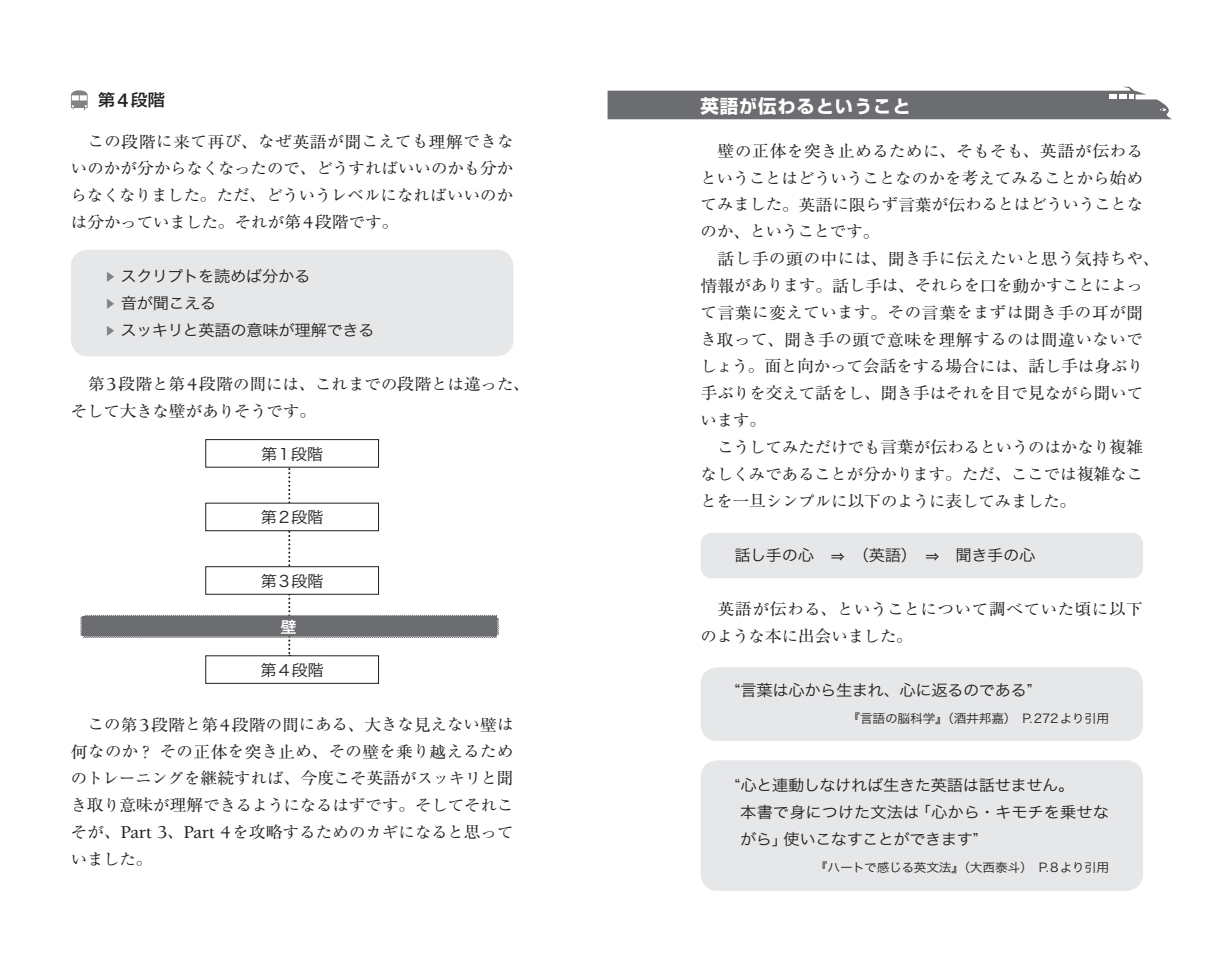
<style>
.page{position:relative;width:1214px;height:976px;background:#fff}
.page>*{position:absolute;margin:0;border:0;box-sizing:border-box;transform-origin:0 0}
.t1{font:700 17.6px "Shin Go Pro";letter-spacing:.085em;color:#fff}
.t2{font:500 16.4px "Shin Go Pro";color:#231f20;scale:1.04 1}
.t3{font:15.6px/27px "Ryumin Pro";color:#231f20;text-align:justify;scale:1.04 1}
.t4{font:15.6px/27px "Hira Kaku Pro W3";letter-spacing:-.025em;color:#231f20;scale:1.04 1}
.t5{font:15.6px/27px "Ryumin Pro";letter-spacing:.025em;color:#231f20;scale:1.04 1}
.t6{font:15.6px "Hira Kaku Pro W6";color:#fff;scale:1.04 1}
.t7{font:12.2px "Hira Kaku Pro W3";letter-spacing:-.02em;color:#231f20;scale:1.04 1}
.s1{font-family:"Helvetica Neue LT Std";font-size:19.2px}
.s2{font-size:16.4px}
.s3{font-family:"Berkeley Pro";font-weight:500;font-size:18.6px}
.s4{font-family:"Ryumin Pro";font-size:11.2px;color:#808285}
.s5{font-size:18.4px}
</style>
<div class="page">
<div style="left:700px;top:532px;width:442px;height:46px;background:#e6e7e9;border-radius:11px"></div>
<div style="left:71px;top:249px;width:442px;height:107px;background:#e6e7e9;border-radius:17px"></div>
<div style="left:700px;top:760px;width:442px;height:130px;background:#e6e7e9;border-radius:17px"></div>
<div style="left:700px;top:667px;width:442px;height:73px;background:#e6e7e9;border-radius:17px"></div>
<svg style="left:71px;top:90px;width:17px;height:20px"></svg>
<div style="left:205px;top:439px;width:174px;height:28px;border:1px solid #231f20"></div>
<svg style="left:80px;top:459px;width:419px;height:197px"></svg>
<svg style="left:607px;top:87px;width:565px;height:32px;background:#818284"></svg>
<p class="t2" style="left:98px;top:86px;width:66px">第<span class="s1">4</span>段階</p>
<p class="t3" style="left:71px;top:127px;width:427px;text-indent:17px">この<span class="s2">段階</span>に<span class="s2">来</span>て<span class="s2">再</span>び<span class="s2">、</span>なぜ<span class="s2">英語</span>が<span class="s2">聞</span>こえても<span class="s2">理解</span>できないのかが<span class="s2">分</span>からなくなったので<span class="s2">、</span>どうすればいいのかも<span class="s2">分</span>からなくなりました<span class="s2">。</span>ただ<span class="s2">、</span>どういうレベルになればいいのかは<span class="s2">分</span>かっていました<span class="s2">。</span>それが<span class="s2">第</span><span class="s3">4</span><span class="s2">段階</span>です<span class="s2">。</span></p>
<p class="t4" style="left:104px;top:262px;width:261px"><span class="s4">▶</span> スクリプトを読めば分かる<br><span class="s4">▶</span> 音が聞こえる<br><span class="s4">▶</span> スッキリと英語の意味が理解できる</p>
<p class="t3" style="left:71px;top:369px;width:443px;text-indent:17px"><span class="s2">第</span><span class="s3">3</span><span class="s2">段階</span>と<span class="s2">第</span><span class="s3">4</span><span class="s2">段階</span>の<span class="s2">間</span>には<span class="s2">、</span>これまでの<span class="s2">段階</span>とは<span class="s2">違</span>った<span class="s2">、</span>そして<span class="s2">大</span>きな<span class="s2">壁</span>がありそうです<span class="s2">。</span></p>
<p class="t4" style="left:261px;top:439px;width:61px">第1段階</p>
<p class="t4" style="left:261px;top:502px;width:62px">第2段階</p>
<p class="t4" style="left:261px;top:566px;width:62px">第3段階</p>
<p class="t6" style="left:280px;top:612px;width:17px">壁</p>
<p class="t4" style="left:260px;top:655px;width:62px">第4段階</p>
<p class="t3" style="left:71px;top:709px;width:427px;text-indent:17px">この<span class="s2">第</span><span class="s3">3</span><span class="s2">段階</span>と<span class="s2">第</span><span class="s3">4</span><span class="s2">段階</span>の<span class="s2">間</span>にある<span class="s2">、大</span>きな<span class="s2">見</span>えない<span class="s2">壁</span>は<span class="s2">何</span>なのか<span class="s2">？</span>その<span class="s2">正体</span>を<span class="s2">突</span>き<span class="s2">止</span>め<span class="s2">、</span>その<span class="s2">壁</span>を<span class="s2">乗</span>り<span class="s2">越</span>えるためのトレーニングを<span class="s2">継続</span>すれば<span class="s2">、今度</span>こそ<span class="s2">英語</span>がスッキリと<span class="s2">聞</span>き<span class="s2">取</span>り<span class="s2">意味</span>が<span class="s2">理解</span>できるようになるはずです<span class="s2">。</span>そしてそれこそが<span class="s2">、</span><span class="s3">Part 3</span><span class="s2">、</span><span class="s3">Part 4</span>を<span class="s2">攻略</span>するためのカギになると<span class="s2">思</span>っていました<span class="s2">。</span></p>
<p class="t1" style="left:700px;top:92px;width:211px"><span class="s5">英語</span>が<span class="s5">伝</span>わるということ</p>
<p class="t3" style="left:700px;top:136px;width:427px;text-indent:17px"><span class="s2">壁</span>の<span class="s2">正体</span>を<span class="s2">突</span>き<span class="s2">止</span>めるために<span class="s2">、</span>そもそも<span class="s2">、英語</span>が<span class="s2">伝</span>わるということはどういうことなのかを<span class="s2">考</span>えてみることから<span class="s2">始</span>めてみました<span class="s2">。英語</span>に<span class="s2">限</span>らず<span class="s2">言葉</span>が<span class="s2">伝</span>わるとはどういうことなのか<span class="s2">、</span>ということです<span class="s2">。</span></p>
<p class="t3" style="left:700px;top:244px;width:443px;text-align:left;text-indent:17px"><span class="s2">話</span>し<span class="s2">手</span>の<span class="s2">頭</span>の<span class="s2">中</span>には<span class="s2">、聞</span>き<span class="s2">手</span>に<span class="s2">伝</span>えたいと<span class="s2">思</span>う<span class="s2">気持</span>ちや<span class="s2">、情報</span>があります<span class="s2">。話</span>し<span class="s2">手</span>は<span class="s2">、</span>それらを<span class="s2">口</span>を<span class="s2">動</span>かすことによって<span class="s2">言葉</span>に<span class="s2">変</span>えています<span class="s2">。</span>その<span class="s2">言葉</span>をまずは<span class="s2">聞</span>き<span class="s2">手</span>の<span class="s2">耳</span>が<span class="s2">聞</span>き<span class="s2">取</span>って<span class="s2">、聞</span>き<span class="s2">手</span>の<span class="s2">頭</span>で<span class="s2">意味</span>を<span class="s2">理解</span>するのは<span class="s2">間違</span>いないでしょう<span class="s2">。面</span>と<span class="s2">向</span>かって<span class="s2">会話</span>をする<span class="s2">場合</span>には<span class="s2">、話</span>し<span class="s2">手</span>は<span class="s2">身</span>ぶり<span class="s2">手</span>ぶりを<span class="s2">交</span>えて<span class="s2">話</span>をし<span class="s2">、聞</span>き<span class="s2">手</span>はそれを<span class="s2">目</span>で<span class="s2">見</span>ながら<span class="s2">聞</span>いています<span class="s2">。</span></p>
<p class="t3" style="left:700px;top:432px;width:427px;text-indent:17px">こうしてみただけでも<span class="s2">言葉</span>が<span class="s2">伝</span>わるというのはかなり<span class="s2">複雑</span>なしくみであることが<span class="s2">分</span>かります<span class="s2">。</span>ただ<span class="s2">、</span>ここでは<span class="s2">複雑</span>なことを<span class="s2">一旦</span>シンプルに<span class="s2">以下</span>のように<span class="s2">表</span>してみました<span class="s2">。</span></p>
<p class="t4" style="left:734px;top:540px;width:291px">話し手の心　⇒　（英語）　⇒　聞き手の心</p>
<p class="t5" style="left:700px;top:594px;width:427px;text-indent:17px"><span class="s2">英語</span>が<span class="s2">伝</span>わる<span class="s2">、</span>ということについて<span class="s2">調</span>べていた<span class="s2">頃</span>に<span class="s2">以下</span>のような<span class="s2">本</span>に<span class="s2">出会</span>いました<span class="s2">。</span></p>
<p class="t4" style="left:734px;top:675px;width:288px">“言葉は心から生まれ、心に返るのである”</p>
<p class="t7" style="left:847px;top:707px;width:253px">『言語の脳科学』（酒井邦嘉）　P.272より引用</p>
<p class="t4" style="left:740px;top:770px;width:356px;text-indent:-6px">“心と連動しなければ生きた英語は話せません。<br>本書で身につけた文法は「心から・キモチを乗せながら」使いこなすことができます”</p>
<p class="t7" style="left:814px;top:856px;width:284px">『ハートで感じる英文法』（大西泰斗）　P.8より引用</p>
</div>
